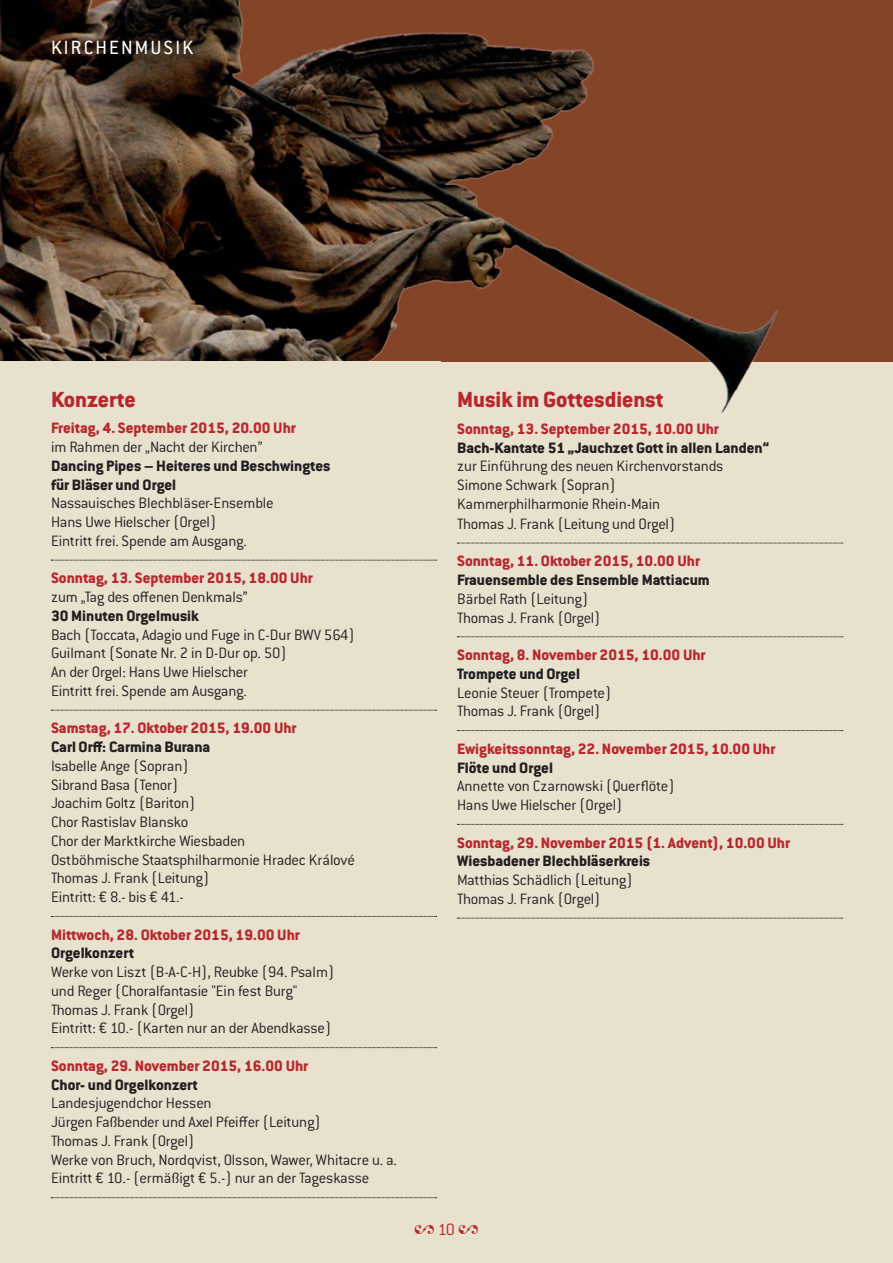
<style>
.page{position:relative;width:893px;height:1263px;background:#e8e1ce}
.page>*{position:absolute;margin:0;border:0;box-sizing:border-box;transform-origin:0 0}
.t1{font:800 24px "Conduit ITC Std";color:#b7282e}
.t2{font:21px "Conduit ITC Std";letter-spacing:.1em;color:#fff}
.t3{font:18px "Adobe Garamond Pro";color:#b7282e}
.t4{font:300 16.5px/18.8px "Conduit ITC Std";letter-spacing:-.015em;color:#231f20}
.t5{font:800 16.5px "Conduit ITC Std";color:#b7282e}
.t6{font:800 16.5px/18.8px "Conduit ITC Std";color:#231f20}
.s1{font-family:"Conduit ITC Std";font-weight:300}
</style>
<div class="page">
<img style="left:0;top:0;width:893px;height:413px">
<div style="left:0;top:361px;width:440px;height:88px;background:#e8e1ce"></div>
<svg style="left:51px;top:560px;width:386px;height:1px"></svg>
<svg style="left:51px;top:710px;width:386px;height:1px"></svg>
<svg style="left:51px;top:916px;width:386px;height:1px"></svg>
<svg style="left:51px;top:1047px;width:386px;height:1px"></svg>
<svg style="left:51px;top:1197px;width:386px;height:1px"></svg>
<svg style="left:457px;top:543px;width:386px;height:1px"></svg>
<svg style="left:457px;top:636px;width:386px;height:1px"></svg>
<svg style="left:457px;top:730px;width:386px;height:1px"></svg>
<svg style="left:457px;top:824px;width:386px;height:1px"></svg>
<svg style="left:457px;top:918px;width:386px;height:1px"></svg>
<p class="t2" style="left:51px;top:35px;width:144px">KIRCHENMUSIK</p>
<h1 class="t1" style="left:51px;top:385px;width:86px">Konzerte</h1>
<p class="t5" style="left:51px;top:418px;width:246px">Freitag, 4. September 2015, 20.00 Uhr</p>
<p class="t4" style="left:51px;top:437px;width:213px">im Rahmen der „Nacht der Kirchen”</p>
<p class="t6" style="left:51px;top:456px;width:281px">Dancing Pipes – Heiteres und Beschwingtes für Bläser und Orgel</p>
<p class="t4" style="left:51px;top:493px;width:224px">Nassauisches Blechbläser-Ensemble<br>Hans Uwe Hielscher (Orgel)<br>Eintritt frei. Spende am Ausgang.</p>
<p class="t5" style="left:51px;top:568px;width:263px">Sonntag, 13. September 2015, 18.00 Uhr</p>
<p class="t4" style="left:51px;top:587px;width:198px">zum „Tag des offenen Denkmals”</p>
<p class="t6" style="left:51px;top:606px;width:149px">30 Minuten Orgelmusik</p>
<p class="t4" style="left:51px;top:625px;width:305px">Bach (Toccata, Adagio und Fuge in C-Dur BWV 564)<br>Guilmant (Sonate Nr. 2 in D-Dur op. 50)<br>An der Orgel: Hans Uwe Hielscher<br>Eintritt frei. Spende am Ausgang.</p>
<p class="t5" style="left:51px;top:718px;width:247px">Samstag, 17. Oktober 2015, 19.00 Uhr</p>
<p class="t6" style="left:51px;top:737px;width:161px">Carl Orff: Carmina Burana</p>
<p class="t4" style="left:51px;top:756px;width:306px">Isabelle Ange (Sopran)<br>Sibrand Basa (Tenor)<br>Joachim Goltz (Bariton)<br>Chor Rastislav Blansko<br>Chor der Marktkirche Wiesbaden<br>Ostböhmische Staatsphilharmonie Hradec Králové<br>Thomas J. Frank (Leitung)<br>Eintritt: € 8.- bis € 41.-</p>
<p class="t5" style="left:51px;top:924px;width:250px">Mittwoch, 28. Oktober 2015, 19.00 Uhr</p>
<p class="t6" style="left:51px;top:943px;width:84px">Orgelkonzert</p>
<p class="t4" style="left:51px;top:962px;width:285px">Werke von Liszt (B-A-C-H), Reubke (94. Psalm) und Reger (Choralfantasie "Ein fest Burg" Thomas J. Frank (Orgel)<br>Eintritt: € 10.- (Karten nur an der Abendkasse)</p>
<p class="t5" style="left:51px;top:1056px;width:259px">Sonntag, 29. November 2015, 16.00 Uhr</p>
<p class="t6" style="left:51px;top:1075px;width:148px">Chor- und Orgelkonzert</p>
<p class="t4" style="left:51px;top:1093px;width:347px">Landesjugendchor Hessen<br>Jürgen Faßbender und Axel Pfeiffer (Leitung)<br>Thomas J. Frank (Orgel)<br>Werke von Bruch, Nordqvist, Olsson, Wawer, Whitacre u. a.<br>Eintritt € 10.- (ermäßigt € 5.-) nur an der Tageskasse</p>
<h1 class="t1" style="left:457px;top:385px;width:208px">Musik im Gottesdienst</h1>
<p class="t5" style="left:457px;top:419px;width:263px">Sonntag, 13. September 2015, 10.00 Uhr</p>
<p class="t6" style="left:457px;top:438px;width:313px">Bach-Kantate 51 „Jauchzet Gott in allen Landen“</p>
<p class="t4" style="left:457px;top:456px;width:268px">zur Einführung des neuen Kirchenvorstands Simone Schwark (Sopran)<br>Kammerphilharmonie Rhein-Main<br>Thomas J. Frank (Leitung und Orgel)</p>
<p class="t5" style="left:457px;top:551px;width:244px">Sonntag, 11. Oktober 2015, 10.00 Uhr</p>
<p class="t6" style="left:457px;top:570px;width:254px">Frauensemble des Ensemble Mattiacum</p>
<p class="t4" style="left:457px;top:589px;width:145px">Bärbel Rath (Leitung)<br>Thomas J. Frank (Orgel)</p>
<p class="t5" style="left:457px;top:645px;width:250px">Sonntag, 8. November 2015, 10.00 Uhr</p>
<p class="t6" style="left:457px;top:664px;width:124px">Trompete und Orgel</p>
<p class="t4" style="left:457px;top:682px;width:156px">Leonie Steuer (Trompete)<br>Thomas J. Frank (Orgel)</p>
<p class="t5" style="left:457px;top:739px;width:320px">Ewigkeitssonntag, 22. November 2015, 10.00 Uhr</p>
<p class="t6" style="left:457px;top:757px;width:97px">Flöte und Orgel</p>
<p class="t4" style="left:457px;top:776px;width:219px">Annette von Czarnowski (Querflöte)<br>Hans Uwe Hielscher (Orgel)</p>
<p class="t5" style="left:457px;top:832px;width:334px">Sonntag, 29. November 2015 (1. Advent), 10.00 Uhr</p>
<p class="t6" style="left:457px;top:851px;width:195px">Wiesbadener Blechbläserkreis</p>
<p class="t4" style="left:457px;top:870px;width:177px">Matthias Schädlich (Leitung)<br>Thomas J. Frank (Orgel)</p>
<p class="t3" style="left:414px;top:1219px;width:66px">2 <span class="s1">10</span> 2</p>
</div>
